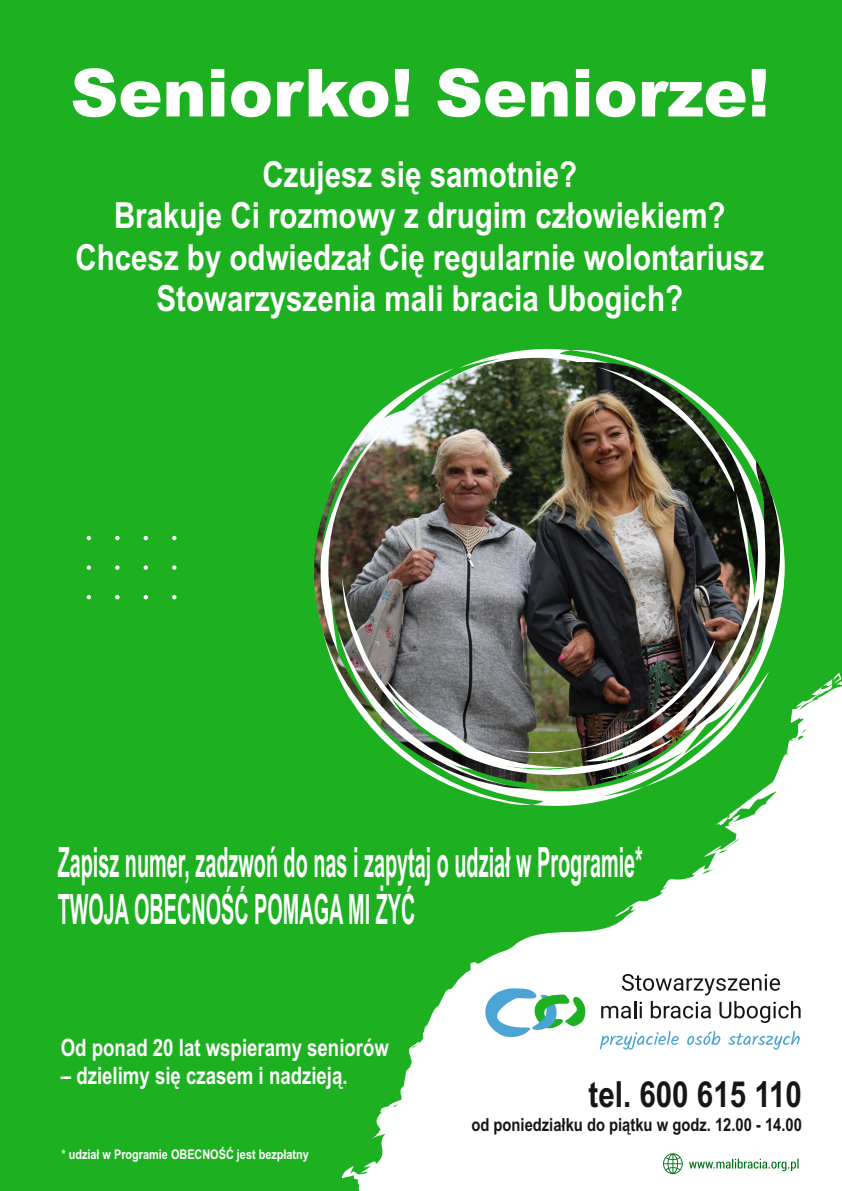
<style>
.page{position:relative;width:842px;height:1191px;background:#1db020}
.page>*{position:absolute;margin:0;border:0;box-sizing:border-box;transform-origin:0 0}
.t1{font:900 66.3px "Arial";color:#fff}
.t2{font:700 41.9px/47.9px "Arial Narrow";color:#fff;scale:.58 1}
.t3{font:700 36px/41.1px "Arial Narrow";color:#fff;text-align:center}
.t4{font:700 36px "Arial Narrow";color:#151616}
.t5{font:700 24px "Arial Narrow";color:#fff;scale:.95 1}
.t6{font:700 18px "Arial Narrow";color:#151616}
.t7{font:700 13.3px "Arial Narrow";color:#fff}
</style>
<div class="page">
<svg style="left:87px;top:536px;width:4px;height:4px"></svg>
<svg style="left:115px;top:536px;width:5px;height:4px"></svg>
<svg style="left:144px;top:536px;width:4px;height:4px"></svg>
<svg style="left:172px;top:536px;width:5px;height:4px"></svg>
<svg style="left:87px;top:565px;width:4px;height:5px"></svg>
<svg style="left:115px;top:565px;width:5px;height:5px"></svg>
<svg style="left:144px;top:565px;width:4px;height:5px"></svg>
<svg style="left:172px;top:565px;width:5px;height:5px"></svg>
<svg style="left:87px;top:595px;width:4px;height:4px"></svg>
<svg style="left:115px;top:595px;width:5px;height:4px"></svg>
<svg style="left:144px;top:595px;width:4px;height:4px"></svg>
<svg style="left:172px;top:595px;width:5px;height:4px"></svg>
<svg style="left:341px;top:673px;width:501px;height:518px;fill:#fff"></svg>
<svg style="left:480px;top:988px;width:106px;height:49px;background:#acdad1"></svg>
<svg style="left:600px;top:1030px;width:79px;height:19px;background:#d7ebf5"></svg>
<svg style="left:687px;top:1030px;width:33px;height:15px"></svg>
<svg style="left:728px;top:1030px;width:72px;height:19px"></svg>
<svg style="left:622px;top:974px;width:158px;height:21px;background:#c6c6c6"></svg>
<svg style="left:601px;top:1001px;width:41px;height:17px"></svg>
<svg style="left:651px;top:1001px;width:60px;height:17px"></svg>
<svg style="left:719px;top:1001px;width:81px;height:22px;background:#c4c4c4"></svg>
<svg style="left:689px;top:1158px;width:109px;height:13px"></svg>
<svg style="left:663px;top:1153px;width:20px;height:21px"></svg>
<svg style="left:341px;top:673px;width:452px;height:149px"></svg>
<svg style="left:486px;top:349px;width:306px;height:427px"></svg>
<img style="left:314px;top:358px;width:474px;height:438px">
<h1 class="t1" style="left:70px;top:69px;width:701px">Seniorko! Seniorze!</h1>
<p class="t3" style="left:75px;top:157px;width:690px">Czujesz się samotnie?<br>Brakuje Ci rozmowy z drugim człowiekiem?<br>Chcesz by odwiedzał Cię regularnie wolontariusz Stowarzyszenia mali bracia Ubogich?</p>
<p class="t2" style="left:58px;top:841px;width:1011px">Zapisz numer, zadzwoń do nas i zapytaj o udział w Programie*<br>TWOJA OBECNOŚĆ POMAGA MI ŻYĆ</p>
<p class="t5" style="left:61px;top:1038px;width:347px">Od ponad 20 lat wspieramy seniorów</p>
<p class="t5" style="left:61px;top:1066px;width:303px">– dzielimy się czasem i nadzieją.</p>
<p class="t7" style="left:61px;top:1149px;width:249px">* udział w Programie OBECNOŚĆ jest bezpłatny</p>
<p class="t4" style="left:589px;top:1080px;width:215px">tel. 600 615 110</p>
<p class="t6" style="left:471px;top:1118px;width:332px">od poniedziałku do piątku w godz. 12.00 - 14.00</p>
</div>
